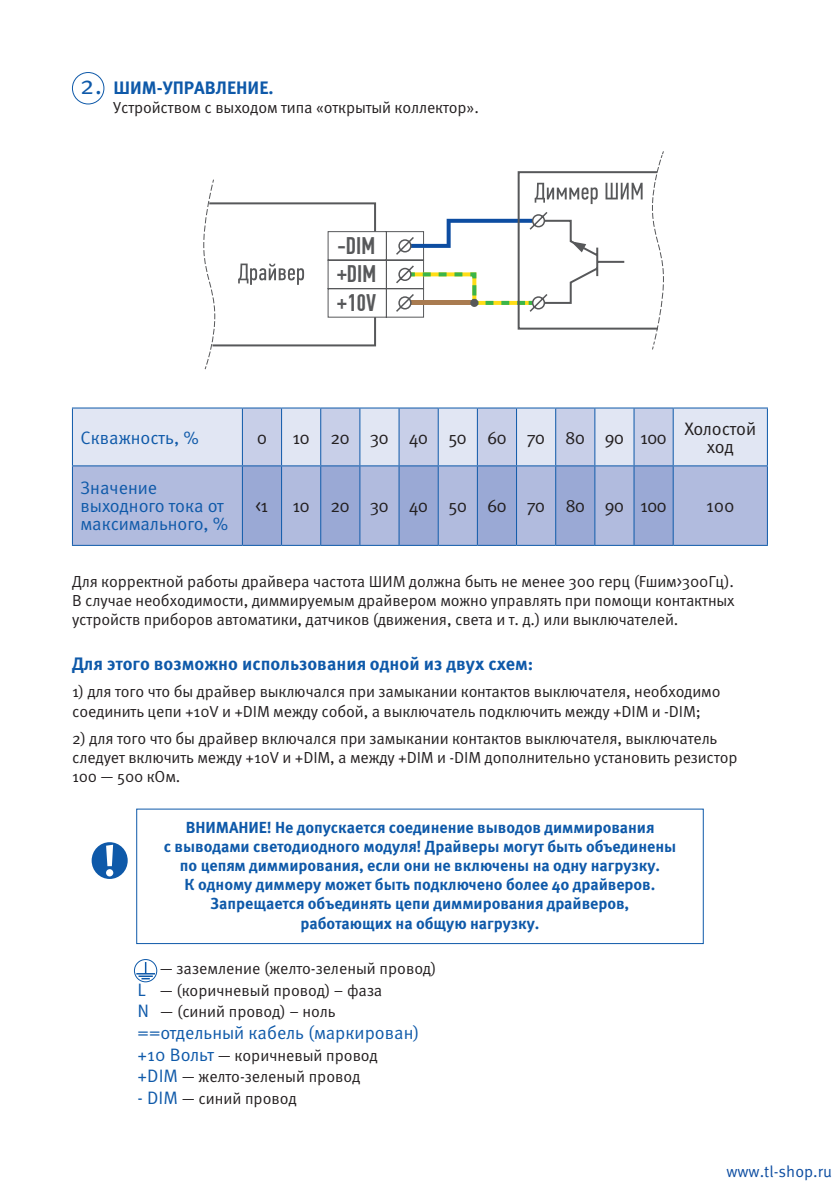
<style>
.page{position:relative;width:840px;height:1191px;background:#fff}
.page>*{position:absolute;margin:0;border:0;box-sizing:border-box;transform-origin:0 0}
.t1{font:26px "Meta Pro";color:#0e59a9}
.t2{font:500 24px/28.4px "PF Din Text Comp Pro";color:#57585a;text-align:justify}
.t3{font:18px/18px "Meta Pro";color:#0e59a9}
.t4{font:700 18px "Meta Pro";color:#0e59a9}
.t5{font:18px "Meta Pro";letter-spacing:-.05em;color:#231f20}
.t6{font:18px "Meta Pro";letter-spacing:-.02em;color:#231f20}
.t7{font:16px/19.2px "Meta Pro";letter-spacing:-.01em;color:#231f20}
.t8{font:700 16px/19.2px "Meta Pro";letter-spacing:-.005em;color:#0e59a9;text-align:center}
.t9{font:16px "Meta Pro";color:#0d4da1}
.s1{font-size:18px;color:#0e59a9}
</style>
<div class="page">
<div style="left:72px;top:72px;width:32px;height:32px;border:1px solid #0e59a9;border-radius:50%"></div>
<div style="left:136px;top:808px;width:567px;height:136px;border:1px solid #0e59a9"></div>
<div style="left:92px;top:842px;width:36px;height:37px;background:#0e59a9;border-radius:50%"></div>
<svg style="left:106px;top:844px;width:7px;height:32px"></svg>
<div style="left:73px;top:408px;width:693px;height:57px;background:#e1e6f3"></div>
<div style="left:73px;top:466px;width:693px;height:79px;background:#b1bbde"></div>
<svg style="left:243px;top:408px;width:429px;height:137px;background:#b4bfe0"></svg>
<hr style="left:72px;top:407px;width:170px;height:1px;background:#0e59a9">
<hr style="left:72px;top:408px;width:1px;height:57px;background:#0e59a9">
<hr style="left:242px;top:407px;width:39px;height:1px;background:#0e59a9">
<hr style="left:242px;top:408px;width:1px;height:57px;background:#0e59a9">
<hr style="left:281px;top:407px;width:39px;height:1px;background:#0e59a9">
<hr style="left:281px;top:408px;width:1px;height:57px;background:#0e59a9">
<hr style="left:360px;top:407px;width:39px;height:1px;background:#0e59a9">
<hr style="left:438px;top:407px;width:39px;height:1px;background:#0e59a9">
<hr style="left:516px;top:407px;width:39px;height:1px;background:#0e59a9">
<hr style="left:594px;top:407px;width:39px;height:1px;background:#0e59a9">
<hr style="left:672px;top:407px;width:95px;height:1px;background:#0e59a9">
<hr style="left:766px;top:408px;width:1px;height:57px;background:#0e59a9">
<hr style="left:72px;top:465px;width:170px;height:1px;background:#0e59a9">
<hr style="left:72px;top:466px;width:1px;height:79px;background:#0e59a9">
<hr style="left:242px;top:465px;width:39px;height:1px;background:#0e59a9">
<hr style="left:242px;top:466px;width:1px;height:79px;background:#0e59a9">
<hr style="left:281px;top:465px;width:39px;height:1px;background:#0e59a9">
<hr style="left:281px;top:466px;width:1px;height:79px;background:#0e59a9">
<hr style="left:360px;top:465px;width:39px;height:1px;background:#0e59a9">
<hr style="left:438px;top:465px;width:39px;height:1px;background:#0e59a9">
<hr style="left:516px;top:465px;width:39px;height:1px;background:#0e59a9">
<hr style="left:594px;top:465px;width:39px;height:1px;background:#0e59a9">
<hr style="left:672px;top:465px;width:95px;height:1px;background:#0e59a9">
<hr style="left:766px;top:466px;width:1px;height:79px;background:#0e59a9">
<hr style="left:72px;top:545px;width:170px;height:1px;background:#0e59a9">
<hr style="left:242px;top:545px;width:39px;height:1px;background:#0e59a9">
<hr style="left:281px;top:545px;width:39px;height:1px;background:#0e59a9">
<hr style="left:360px;top:545px;width:39px;height:1px;background:#0e59a9">
<hr style="left:438px;top:545px;width:39px;height:1px;background:#0e59a9">
<hr style="left:516px;top:545px;width:39px;height:1px;background:#0e59a9">
<hr style="left:594px;top:545px;width:39px;height:1px;background:#0e59a9">
<hr style="left:672px;top:545px;width:95px;height:1px;background:#0e59a9">
<hr style="left:320px;top:407px;width:39px;height:1px;background:#0e59a9">
<hr style="left:320px;top:408px;width:1px;height:57px;background:#0e59a9">
<hr style="left:359px;top:408px;width:1px;height:57px;background:#0e59a9">
<hr style="left:399px;top:407px;width:39px;height:1px;background:#0e59a9">
<hr style="left:398px;top:408px;width:1px;height:57px;background:#0e59a9">
<hr style="left:437px;top:408px;width:1px;height:57px;background:#0e59a9">
<hr style="left:477px;top:407px;width:39px;height:1px;background:#0e59a9">
<hr style="left:476px;top:408px;width:1px;height:57px;background:#0e59a9">
<hr style="left:515px;top:408px;width:1px;height:57px;background:#0e59a9">
<hr style="left:555px;top:407px;width:39px;height:1px;background:#0e59a9">
<hr style="left:555px;top:408px;width:1px;height:57px;background:#0e59a9">
<hr style="left:594px;top:408px;width:1px;height:57px;background:#0e59a9">
<hr style="left:633px;top:407px;width:39px;height:1px;background:#0e59a9">
<hr style="left:633px;top:408px;width:1px;height:57px;background:#0e59a9">
<hr style="left:672px;top:408px;width:1px;height:57px;background:#0e59a9">
<hr style="left:320px;top:465px;width:39px;height:1px;background:#0e59a9">
<hr style="left:320px;top:466px;width:1px;height:79px;background:#0e59a9">
<hr style="left:359px;top:466px;width:1px;height:79px;background:#0e59a9">
<hr style="left:320px;top:545px;width:39px;height:1px;background:#0e59a9">
<hr style="left:399px;top:465px;width:39px;height:1px;background:#0e59a9">
<hr style="left:398px;top:466px;width:1px;height:79px;background:#0e59a9">
<hr style="left:437px;top:466px;width:1px;height:79px;background:#0e59a9">
<hr style="left:399px;top:545px;width:39px;height:1px;background:#0e59a9">
<hr style="left:477px;top:465px;width:39px;height:1px;background:#0e59a9">
<hr style="left:476px;top:466px;width:1px;height:79px;background:#0e59a9">
<hr style="left:515px;top:466px;width:1px;height:79px;background:#0e59a9">
<hr style="left:477px;top:545px;width:39px;height:1px;background:#0e59a9">
<hr style="left:555px;top:465px;width:39px;height:1px;background:#0e59a9">
<hr style="left:555px;top:466px;width:1px;height:79px;background:#0e59a9">
<hr style="left:594px;top:466px;width:1px;height:79px;background:#0e59a9">
<hr style="left:555px;top:545px;width:39px;height:1px;background:#0e59a9">
<hr style="left:633px;top:465px;width:39px;height:1px;background:#0e59a9">
<hr style="left:633px;top:466px;width:1px;height:79px;background:#0e59a9">
<hr style="left:672px;top:466px;width:1px;height:79px;background:#0e59a9">
<hr style="left:633px;top:545px;width:39px;height:1px;background:#0e59a9">
<svg style="left:203px;top:151px;width:461px;height:219px"></svg>
<svg style="left:136px;top:962px;width:19px;height:17px"></svg>
<div style="left:134px;top:959px;width:23px;height:23px;border:1px solid #0e59a9;border-radius:50%"></div>
<p class="t1" style="left:80px;top:68px;width:23px">2.</p>
<p class="t4" style="left:113px;top:76px;width:161px">ШИМ-УПРАВЛЕНИЕ.</p>
<p class="t7" style="left:113px;top:99px;width:367px">Устройством с выходом типа «открытый коллектор».</p>
<h2 class="t2" style="left:337px;top:232px;width:41px">-DIM +DIM +10V</h2>
<p class="t3" style="left:80px;top:429px;width:120px">Скважность, %</p>
<p class="t5" style="left:256px;top:426px;width:12px">0</p>
<p class="t5" style="left:292px;top:426px;width:19px">10</p>
<p class="t5" style="left:330px;top:426px;width:21px">20</p>
<p class="t5" style="left:370px;top:426px;width:20px">30</p>
<p class="t5" style="left:409px;top:426px;width:21px">40</p>
<p class="t5" style="left:448px;top:426px;width:20px">50</p>
<p class="t5" style="left:486px;top:426px;width:21px">60</p>
<p class="t5" style="left:526px;top:426px;width:20px">70</p>
<p class="t5" style="left:565px;top:426px;width:21px">80</p>
<p class="t5" style="left:604px;top:426px;width:21px">90</p>
<p class="t5" style="left:639px;top:426px;width:28px">100</p>
<p class="t6" style="left:684px;top:417px;width:73px">Холостой</p>
<p class="t5" style="left:706px;top:435px;width:28px">ход</p>
<p class="t3" style="left:80px;top:480px;width:78px">Значение</p>
<p class="t3" style="left:80px;top:498px;width:149px">выходного тока от максимального, %</p>
<p class="t5" style="left:255px;top:495px;width:14px">&lt;1</p>
<p class="t5" style="left:292px;top:495px;width:19px">10</p>
<p class="t5" style="left:330px;top:495px;width:21px">20</p>
<p class="t5" style="left:370px;top:495px;width:20px">30</p>
<p class="t5" style="left:409px;top:495px;width:21px">40</p>
<p class="t5" style="left:448px;top:495px;width:20px">50</p>
<p class="t5" style="left:486px;top:495px;width:21px">60</p>
<p class="t5" style="left:526px;top:495px;width:20px">70</p>
<p class="t5" style="left:565px;top:495px;width:21px">80</p>
<p class="t5" style="left:604px;top:495px;width:21px">90</p>
<p class="t5" style="left:640px;top:495px;width:28px">100</p>
<p class="t5" style="left:705px;top:495px;width:30px">100</p>
<p class="t7" style="left:72px;top:572px;width:663px">Для корректной работы драйвера частота ШИМ должна быть не менее 300 герц (Fшим&gt;300Гц).</p>
<p class="t7" style="left:72px;top:591px;width:663px">В случае необходимости, диммируемым драйвером можно управлять при помощи контактных устройств приборов автоматики, датчиков (движения, света и т. д.) или выключателей.</p>
<p class="t4" style="left:72px;top:652px;width:462px">Для этого возможно использования одной из двух схем:</p>
<p class="t7" style="left:72px;top:682px;width:649px">1) для того что бы драйвер выключался при замыкании контактов выключателя, необходимо соединить цепи +10V и +DIM между собой, а выключатель подключить между +DIM и -DIM;</p>
<p class="t7" style="left:72px;top:729px;width:666px">2) для того что бы драйвер включался при замыкании контактов выключателя, выключатель следует включить между +10V и +DIM, а между +DIM и -DIM дополнительно установить резистор<br>100 — 500 кОм.</p>
<p class="t8" style="left:164px;top:818px;width:513px">ВНИМАНИЕ! Не допускается соединение выводов диммирования<br>с выводами светодиодного модуля! Драйверы могут быть объединены по цепям диммирования, если они не включены на одну нагрузку.<br>К одному диммеру может быть подключено более 40 драйверов.</p>
<p class="t8" style="left:210px;top:895px;width:420px">Запрещается объединять цепи диммирования драйверов, работающих на общую нагрузку.</p>
<p class="t7" style="left:160px;top:959px;width:278px">— заземление (желто-зеленый провод)</p>
<p class="t7" style="left:137px;top:981px;width:246px"><span class="s1">L</span> — (коричневый провод) – фаза</p>
<p class="t7" style="left:137px;top:1002px;width:199px"><span class="s1">N</span> — (синий провод) – ноль</p>
<p class="t3" style="left:137px;top:1024px;width:283px">==отдельный кабель (маркирован)</p>
<p class="t7" style="left:137px;top:1046px;width:241px"><span class="s1">+10 Вольт</span> — коричневый провод</p>
<p class="t7" style="left:137px;top:1067px;width:224px"><span class="s1">+DIM</span> — желто-зеленый провод</p>
<p class="t7" style="left:137px;top:1089px;width:160px"><span class="s1">- DIM</span> — синий провод</p>
<p class="t9" style="left:726px;top:1161px;width:107px">www.tl-shop.ru</p>
</div>
